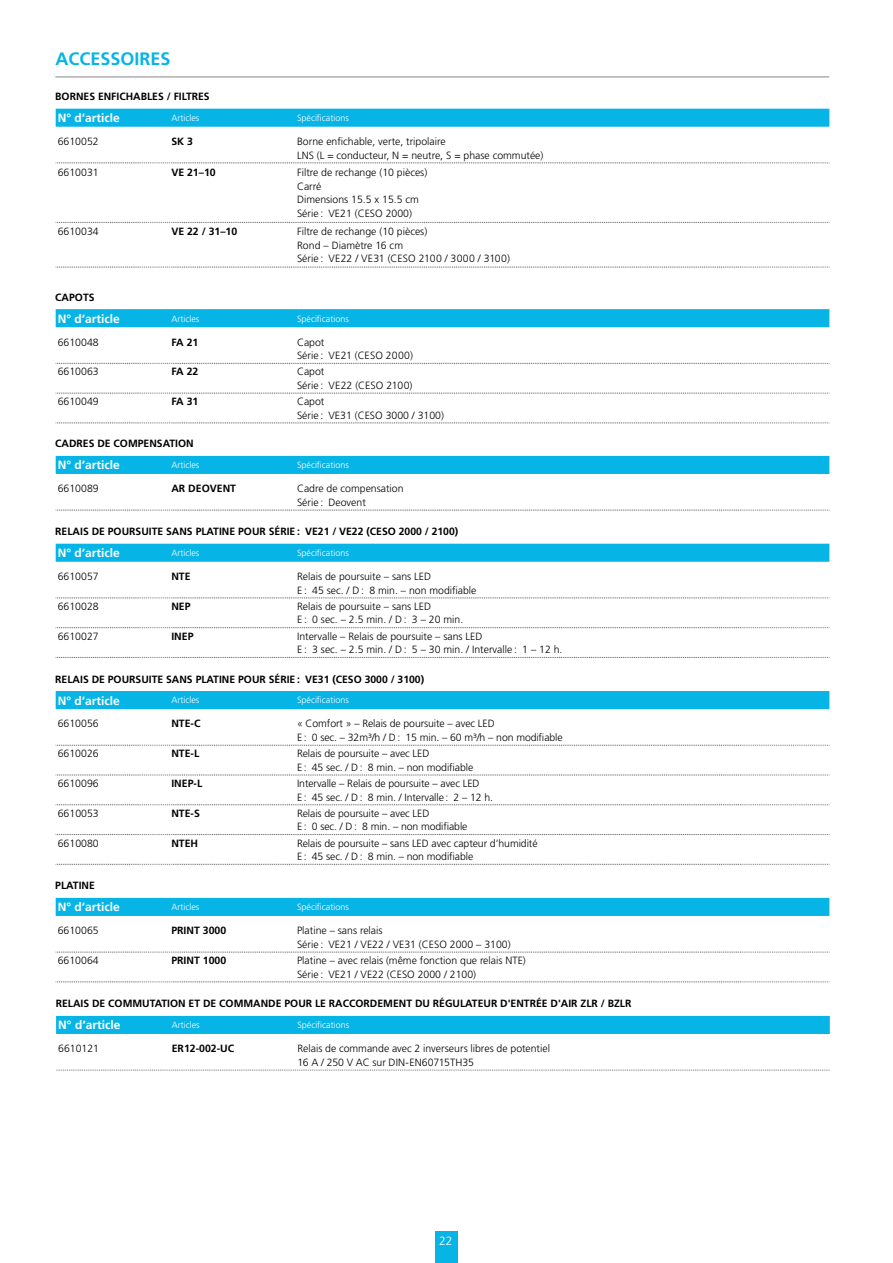
<style>
.page{position:relative;width:893px;height:1263px;background:#fff}
.page>*{position:absolute;margin:0;border:0;box-sizing:border-box;transform-origin:0 0}
.t1{font:700 18px "Frutiger LT Pro";color:#07b4e6}
.t2{font:700 12px "Frutiger LT Pro";color:#fff}
.t3{font:300 12px "Frutiger LT Pro";color:#fff}
.t4{font:300 10.5px/13.5px "Frutiger LT Pro";color:#000}
.t5{font:700 10.5px "Frutiger LT Pro";color:#000}
.t6{font:300 9px "Frutiger LT Pro";color:#fff}
</style>
<div class="page">
<hr style="left:55px;top:77px;width:774px;height:1px;background:#878786">
<div style="left:56px;top:544px;width:773px;height:18px;background:#07b4e6"></div>
<svg style="left:56px;top:598px;width:774px;height:1px"></svg>
<svg style="left:56px;top:627px;width:774px;height:1px"></svg>
<svg style="left:56px;top:657px;width:774px;height:1px"></svg>
<div style="left:56px;top:691px;width:773px;height:18px;background:#07b4e6"></div>
<svg style="left:56px;top:745px;width:774px;height:1px"></svg>
<svg style="left:56px;top:775px;width:774px;height:1px"></svg>
<svg style="left:56px;top:804px;width:774px;height:1px"></svg>
<svg style="left:56px;top:834px;width:774px;height:1px"></svg>
<svg style="left:56px;top:864px;width:774px;height:1px"></svg>
<div style="left:56px;top:898px;width:773px;height:18px;background:#07b4e6"></div>
<svg style="left:56px;top:952px;width:774px;height:1px"></svg>
<svg style="left:56px;top:981px;width:774px;height:1px"></svg>
<div style="left:56px;top:109px;width:773px;height:18px;background:#07b4e6"></div>
<svg style="left:56px;top:163px;width:774px;height:1px"></svg>
<svg style="left:56px;top:222px;width:774px;height:1px"></svg>
<svg style="left:56px;top:267px;width:774px;height:1px"></svg>
<div style="left:56px;top:309px;width:773px;height:18px;background:#07b4e6"></div>
<svg style="left:56px;top:363px;width:774px;height:1px"></svg>
<svg style="left:56px;top:393px;width:774px;height:1px"></svg>
<svg style="left:56px;top:423px;width:774px;height:1px"></svg>
<div style="left:56px;top:456px;width:773px;height:18px;background:#07b4e6"></div>
<svg style="left:56px;top:510px;width:774px;height:1px"></svg>
<div style="left:56px;top:1016px;width:774px;height:18px;background:#07b4e6"></div>
<svg style="left:56px;top:1070px;width:774px;height:1px"></svg>
<div style="left:435px;top:1231px;width:23px;height:32px;background:#07b4e6"></div>
<h1 class="t1" style="left:55px;top:48px;width:117px">ACCESSOIRES</h1>
<p class="t5" style="left:55px;top:90px;width:156px">BORNES ENFICHABLES / FILTRES</p>
<p class="t2" style="left:58px;top:111px;width:64px">N° d‘article</p>
<p class="t6" style="left:171px;top:113px;width:29px">Articles</p>
<p class="t6" style="left:297px;top:113px;width:53px">Spécifications</p>
<p class="t4" style="left:58px;top:135px;width:42px">6610052</p>
<p class="t5" style="left:171px;top:135px;width:23px">SK 3</p>
<p class="t4" style="left:297px;top:135px;width:248px">Borne enfichable, verte, tripolaire<br>LNS (L = conducteur, N = neutre, S = phase commutée)</p>
<p class="t4" style="left:58px;top:166px;width:42px">6610031</p>
<p class="t5" style="left:171px;top:166px;width:46px">VE 21–10</p>
<p class="t4" style="left:297px;top:166px;width:132px">Filtre de rechange (10 pièces)<br>Carré<br>Dimensions 15.5 x 15.5 cm<br>Série : VE21 (CESO 2000)</p>
<p class="t4" style="left:58px;top:225px;width:42px">6610034</p>
<p class="t5" style="left:171px;top:225px;width:67px">VE 22 / 31–10</p>
<p class="t4" style="left:297px;top:225px;width:214px">Filtre de rechange (10 pièces)<br>Rond – Diamètre 16 cm<br>Série : VE22 / VE31 (CESO 2100 / 3000 / 3100)</p>
<p class="t5" style="left:55px;top:291px;width:41px">CAPOTS</p>
<p class="t2" style="left:58px;top:311px;width:64px">N° d‘article</p>
<p class="t6" style="left:171px;top:313px;width:29px">Articles</p>
<p class="t6" style="left:297px;top:313px;width:53px">Spécifications</p>
<p class="t4" style="left:58px;top:335px;width:42px">6610048</p>
<p class="t5" style="left:171px;top:336px;width:29px">FA 21</p>
<p class="t4" style="left:297px;top:335px;width:118px">Capot<br>Série : VE21 (CESO 2000)</p>
<p class="t4" style="left:58px;top:365px;width:42px">6610063</p>
<p class="t5" style="left:171px;top:366px;width:29px">FA 22</p>
<p class="t4" style="left:297px;top:365px;width:117px">Capot<br>Série : VE22 (CESO 2100)</p>
<p class="t4" style="left:58px;top:395px;width:42px">6610049</p>
<p class="t5" style="left:171px;top:395px;width:29px">FA 31</p>
<p class="t4" style="left:297px;top:395px;width:149px">Capot<br>Série : VE31 (CESO 3000 / 3100)</p>
<p class="t5" style="left:55px;top:438px;width:140px">CADRES DE COMPENSATION</p>
<p class="t2" style="left:58px;top:458px;width:64px">N° d‘article</p>
<p class="t6" style="left:171px;top:460px;width:29px">Articles</p>
<p class="t6" style="left:297px;top:460px;width:53px">Spécifications</p>
<p class="t4" style="left:58px;top:482px;width:42px">6610089</p>
<p class="t5" style="left:171px;top:482px;width:66px">AR DEOVENT</p>
<p class="t4" style="left:297px;top:482px;width:108px">Cadre de compensation<br>Série : Deovent</p>
<p class="t5" style="left:55px;top:525px;width:405px">RELAIS DE POURSUITE SANS PLATINE POUR SÉRIE : VE21 / VE22 (CESO 2000 / 2100)</p>
<p class="t2" style="left:58px;top:546px;width:64px">N° d‘article</p>
<p class="t6" style="left:171px;top:548px;width:29px">Articles</p>
<p class="t6" style="left:297px;top:548px;width:53px">Spécifications</p>
<p class="t4" style="left:58px;top:570px;width:42px">6610057</p>
<p class="t5" style="left:171px;top:570px;width:21px">NTE</p>
<p class="t4" style="left:297px;top:570px;width:181px">Relais de poursuite – sans LED<br>E : 45 sec. / D : 8 min. – non modifiable</p>
<p class="t4" style="left:58px;top:600px;width:42px">6610028</p>
<p class="t5" style="left:171px;top:600px;width:21px">NEP</p>
<p class="t4" style="left:297px;top:600px;width:168px">Relais de poursuite – sans LED<br>E : 0 sec. – 2.5 min. / D : 3 – 20 min.</p>
<p class="t4" style="left:58px;top:629px;width:42px">6610027</p>
<p class="t5" style="left:171px;top:630px;width:24px">INEP</p>
<p class="t4" style="left:297px;top:629px;width:267px">Intervalle – Relais de poursuite – sans LED<br>E : 3 sec. – 2.5 min. / D : 5 – 30 min. / Intervalle : 1 – 12 h.</p>
<p class="t5" style="left:55px;top:673px;width:370px">RELAIS DE POURSUITE SANS PLATINE POUR SÉRIE : VE31 (CESO 3000 / 3100)</p>
<p class="t2" style="left:58px;top:693px;width:64px">N° d‘article</p>
<p class="t6" style="left:171px;top:695px;width:29px">Articles</p>
<p class="t6" style="left:297px;top:695px;width:53px">Spécifications</p>
<p class="t4" style="left:58px;top:717px;width:42px">6610056</p>
<p class="t5" style="left:171px;top:718px;width:31px">NTE-C</p>
<p class="t4" style="left:297px;top:717px;width:267px">« Comfort » – Relais de poursuite – avec LED<br>E : 0 sec. – 32m³/h / D : 15 min. – 60 m³/h – non modifiable</p>
<p class="t4" style="left:58px;top:747px;width:42px">6610026</p>
<p class="t5" style="left:171px;top:747px;width:30px">NTE-L</p>
<p class="t4" style="left:297px;top:747px;width:178px">Relais de poursuite – avec LED<br>E : 45 sec. / D : 8 min. – non modifiable</p>
<p class="t4" style="left:58px;top:777px;width:42px">6610096</p>
<p class="t5" style="left:171px;top:777px;width:32px">INEP-L</p>
<p class="t4" style="left:297px;top:777px;width:198px">Intervalle – Relais de poursuite – avec LED<br>E : 45 sec. / D : 8 min. / Intervalle : 2 – 12 h.</p>
<p class="t4" style="left:58px;top:806px;width:42px">6610053</p>
<p class="t5" style="left:171px;top:807px;width:30px">NTE-S</p>
<p class="t4" style="left:297px;top:806px;width:172px">Relais de poursuite – avec LED<br>E : 0 sec. / D : 8 min. – non modifiable</p>
<p class="t4" style="left:58px;top:836px;width:42px">6610080</p>
<p class="t5" style="left:171px;top:837px;width:28px">NTEH</p>
<p class="t4" style="left:297px;top:836px;width:242px">Relais de poursuite – sans LED avec capteur d’humidité<br>E : 45 sec. / D : 8 min. – non modifiable</p>
<p class="t5" style="left:55px;top:879px;width:41px">PLATINE</p>
<p class="t2" style="left:58px;top:900px;width:64px">N° d‘article</p>
<p class="t6" style="left:171px;top:902px;width:29px">Articles</p>
<p class="t6" style="left:297px;top:902px;width:53px">Spécifications</p>
<p class="t4" style="left:58px;top:924px;width:42px">6610065</p>
<p class="t5" style="left:171px;top:924px;width:56px">PRINT 3000</p>
<p class="t4" style="left:297px;top:924px;width:215px">Platine – sans relais<br>Série : VE21 / VE22 / VE31 (CESO 2000 – 3100)</p>
<p class="t4" style="left:58px;top:954px;width:42px">6610064</p>
<p class="t5" style="left:171px;top:954px;width:56px">PRINT 1000</p>
<p class="t4" style="left:297px;top:954px;width:230px">Platine – avec relais (même fonction que relais NTE)<br>Série : VE21 / VE22 (CESO 2000 / 2100)</p>
<p class="t5" style="left:56px;top:997px;width:577px">RELAIS DE COMMUTATION ET DE COMMANDE POUR LE RACCORDEMENT DU RÉGULATEUR D'ENTRÉE D'AIR ZLR / BZLR</p>
<p class="t2" style="left:58px;top:1018px;width:64px">N° d‘article</p>
<p class="t6" style="left:172px;top:1020px;width:29px">Articles</p>
<p class="t6" style="left:297px;top:1020px;width:53px">Spécifications</p>
<p class="t4" style="left:58px;top:1042px;width:42px">6610121</p>
<p class="t5" style="left:172px;top:1042px;width:64px">ER12-002-UC</p>
<p class="t4" style="left:297px;top:1042px;width:254px">Relais de commande avec 2 inverseurs libres de potentiel<br>16 A / 250 V AC sur DIN-EN60715TH35</p>
<p class="t3" style="left:439px;top:1233px;width:15px">22</p>
</div>
